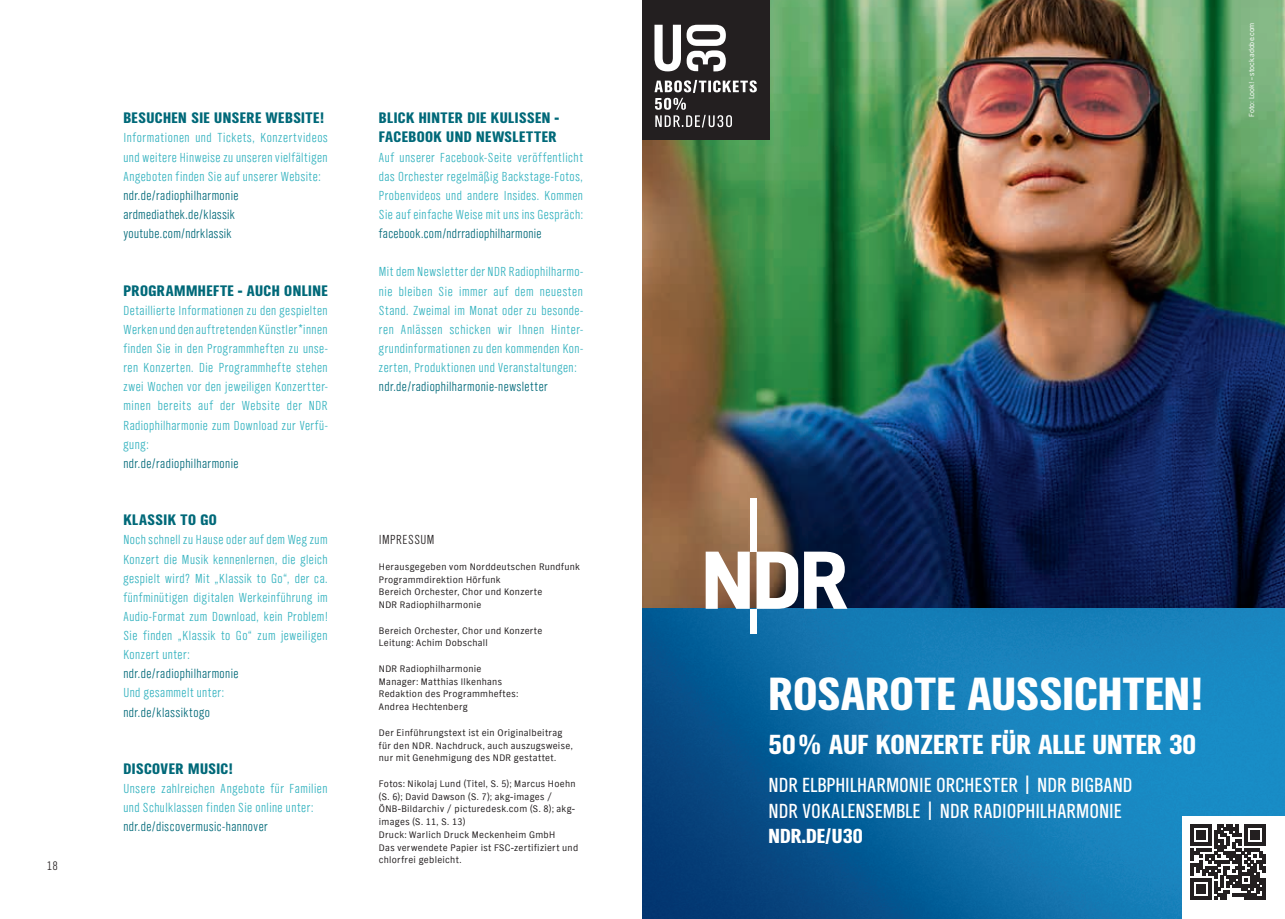
<style>
.page{position:relative;width:1285px;height:919px;background:#fff}
.page>*{position:absolute;margin:0;border:0;box-sizing:border-box;transform-origin:0 0}
.t1{font:900 48.15px "NDR Sans Cond";color:#fff}
.t2{font:900 28.5px "NDR Sans Cond";color:#fff}
.t3{font:21px/25.5px "NDR Sans Cond";color:#fff}
.t4{font:900 21px "NDR Sans Cond";color:#fff}
.t5{font:900 15.75px/19px "NDR Sans Cond";letter-spacing:.03em;color:#006979}
.t6{font:300 13.5px/19.2px "NDR Sans Cond";letter-spacing:.035em;color:#33b2bf;text-align:justify}
.t7{font:300 13.5px/19.2px "NDR Sans Cond";letter-spacing:.03em;color:#006979}
.t8{font:300 13.5px "NDR Sans Cond";letter-spacing:.04em;color:#231f20}
.t9{font:300 12.75px "NDR Sans Cond";color:#231f20}
.t10{font:9.75px/12.8px "NDR Sans";letter-spacing:.03em;color:#231f20}
.t11{font:7.5px "NDR Sans";color:#fff}
</style>
<div class="page">
<img style="left:642px;top:1px;width:642px;height:917px">
<div style="left:1181px;top:816px;width:103px;height:102px;background:#fff"></div>
<div style="left:642px;top:1px;width:127px;height:139px;background:#231f20"></div>
<div style="left:749px;top:498px;width:7px;height:53px;background:#fff"></div>
<svg style="left:756px;top:551px;width:91px;height:57px"></svg>
<svg style="left:705px;top:551px;width:44px;height:57px"></svg>
<div style="left:749px;top:608px;width:7px;height:25px;background:#fff"></div>
<svg style="left:654px;top:25px;width:71px;height:46px"></svg>
<svg style="left:654px;top:80px;width:102px;height:47px"></svg>
<svg style="left:1190px;top:824px;width:74px;height:75px"></svg>
<p class="t9" style="left:47px;top:857px;width:13px">18</p>
<p class="t5" style="left:123px;top:108px;width:202px">BESUCHEN SIE UNSERE WEBSITE!</p>
<p class="t6" style="left:123px;top:128px;width:206px">Informationen und Tickets, Konzertvideos und weitere Hinweise zu unseren vielfältigen Angeboten finden Sie auf unserer Website:</p>
<p class="t7" style="left:123px;top:186px;width:117px">ndr.de/radiophilharmonie ardmediathek.de/klassik youtube.com/ndrklassik</p>
<p class="t5" style="left:123px;top:280px;width:206px">PROGRAMMHEFTE - AUCH ONLINE</p>
<p class="t6" style="left:123px;top:300px;width:206px">Detaillierte Informationen zu den gespielten Werken und den auftretenden Künstler*innen finden Sie in den Programmheften zu unse&shy;ren Konzerten. Die Programmhefte stehen zwei Wochen vor den jeweiligen Konzertter&shy;minen bereits auf der Website der NDR Radiophilharmonie zum Download zur Verfü&shy;gung:</p>
<p class="t7" style="left:123px;top:453px;width:117px">ndr.de/radiophilharmonie</p>
<p class="t5" style="left:123px;top:510px;width:95px">KLASSIK TO GO</p>
<p class="t6" style="left:123px;top:530px;width:206px">Noch schnell zu Hause oder auf dem Weg zum Konzert die Musik kennenlernen, die gleich gespielt wird? Mit „Klassik to Go“, der ca. fünfminütigen digitalen Werkeinführung im Audio-Format zum Download, kein Problem!<br>Sie finden „Klassik to Go“ zum jeweiligen Konzert unter:</p>
<p class="t7" style="left:123px;top:664px;width:117px">ndr.de/radiophilharmonie</p>
<p class="t6" style="left:123px;top:683px;width:102px">Und gesammelt unter:</p>
<p class="t7" style="left:123px;top:702px;width:88px">ndr.de/klassiktogo</p>
<p class="t5" style="left:123px;top:759px;width:111px">DISCOVER MUSIC!</p>
<p class="t6" style="left:123px;top:778px;width:206px">Unsere zahlreichen Angebote für Familien und Schulklassen finden Sie online unter:</p>
<p class="t7" style="left:123px;top:817px;width:146px">ndr.de/discovermusic-hannover</p>
<p class="t5" style="left:379px;top:108px;width:181px">BLICK HINTER DIE KULISSEN -<br>FACEBOOK UND NEWSLETTER</p>
<p class="t6" style="left:379px;top:147px;width:205px">Auf unserer Facebook-Seite veröffentlicht das Orchester regelmäßig Backstage-Fotos, Probenvideos und andere Insides. Kommen Sie auf einfache Weise mit uns ins Gespräch:</p>
<p class="t7" style="left:379px;top:224px;width:164px">facebook.com/ndrradiophilharmonie</p>
<p class="t6" style="left:379px;top:262px;width:205px">Mit dem Newsletter der NDR Radiophilharmo&shy;nie bleiben Sie immer auf dem neuesten Stand. Zweimal im Monat oder zu besonde&shy;ren Anlässen schicken wir Ihnen Hinter&shy;grundinformationen zu den kommenden Kon&shy;zerten, Produktionen und Veranstaltungen:</p>
<p class="t7" style="left:379px;top:377px;width:170px">ndr.de/radiophilharmonie-newsletter</p>
<p class="t8" style="left:379px;top:531px;width:57px">IMPRESSUM</p>
<p class="t10" style="left:379px;top:560px;width:202px">Herausgegeben vom Norddeutschen Rundfunk Programmdirektion Hörfunk<br>Bereich Orchester, Chor und Konzerte<br>NDR Radiophilharmonie</p>
<p class="t10" style="left:379px;top:623px;width:165px">Bereich Orchester, Chor und Konzerte<br>Leitung: Achim Dobschall</p>
<p class="t10" style="left:379px;top:662px;width:141px">NDR Radiophilharmonie<br>Manager: Matthias Ilkenhans<br>Redaktion des Programmheftes:<br>Andrea Hechtenberg</p>
<p class="t10" style="left:379px;top:725px;width:195px">Der Einführungstext ist ein Originalbeitrag für den NDR. Nachdruck, auch auszugsweise, nur mit Genehmigung des NDR gestattet.</p>
<p class="t10" style="left:379px;top:776px;width:201px">Fotos: Nikolaj Lund (Titel, S. 5); Marcus Hoehn (S. 6); David Dawson (S. 7); akg-images / ÖNB-Bildarchiv / picturedesk.com (S. 8); akg&shy;images (S. 11, S. 13)<br>Druck: Warlich Druck Meckenheim GmbH<br>Das verwendete Papier ist FSC-zertifiziert und chlorfrei gebleicht.</p>
<p class="t11" style="left:1246px;top:116px;width:96px;rotate:-90deg">Foto: Look! – stock.adobe.com</p>
<h1 class="t1" style="left:768px;top:662px;width:435px">ROSAROTE AUSSICHTEN!</h1>
<h2 class="t2" style="left:768px;top:725px;width:429px">50% AUF KONZERTE FÜR ALLE UNTER 30</h2>
<h3 class="t3" style="left:768px;top:771px;width:365px">NDR ELBPHILHARMONIE ORCHESTER | NDR BIGBAND<br>NDR VOKALENSEMBLE | NDR RADIOPHILHARMONIE</h3>
<h3 class="t4" style="left:768px;top:822px;width:96px">NDR.DE/U30</h3>
</div>
